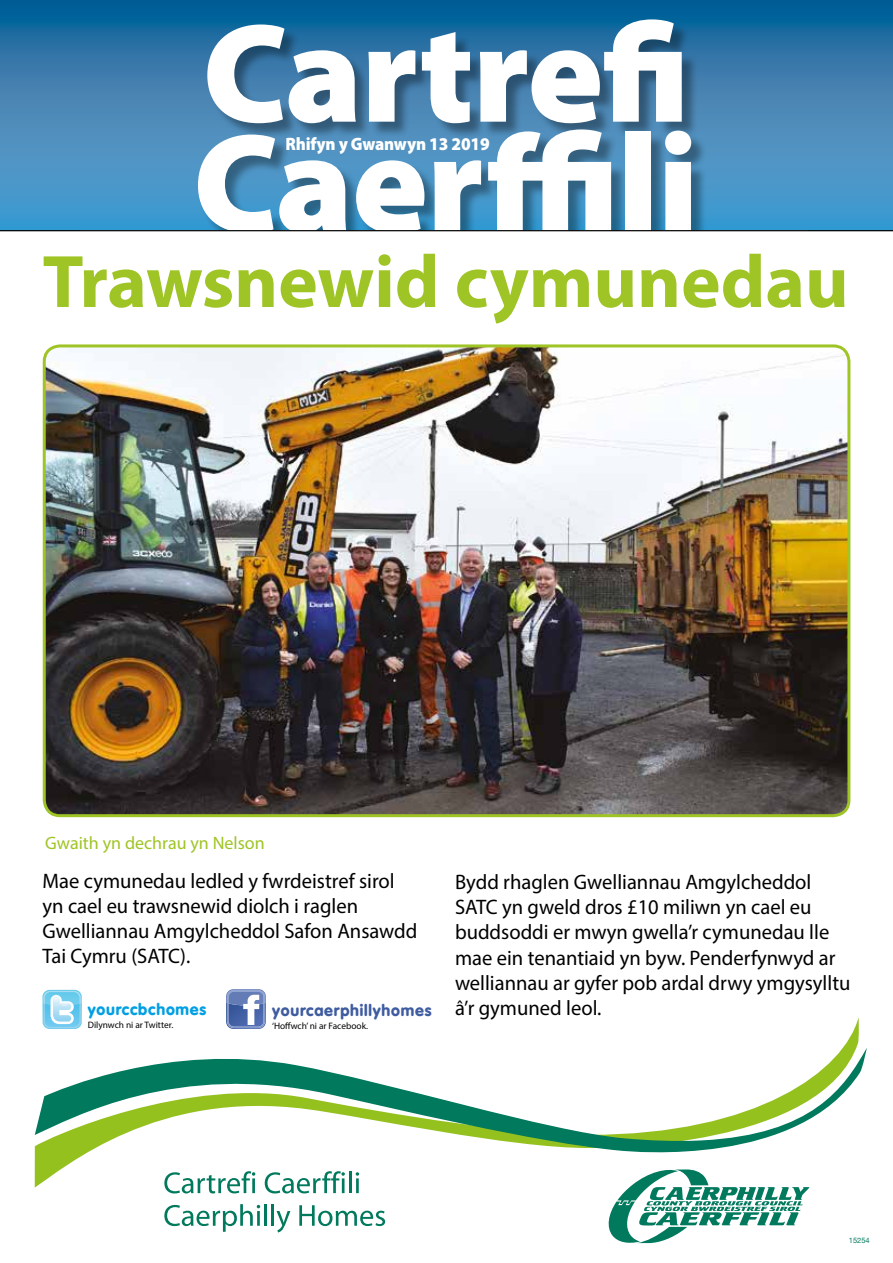
<style>
.page{position:relative;width:893px;height:1263px;background:#fff}
.page>*{position:absolute;margin:0;border:0;box-sizing:border-box;transform-origin:0 0}
.t1{font:900 141.75px/110.1px "Myriad Pro";letter-spacing:-.01em;color:#fff}
.t2{font:700 75px "Myriad Pro";color:#9fc425}
.t3{font:21px/25.2px "Myriad Pro";color:#000}
.t4{font:18px "Myriad Pro";color:#9fc425}
.t5{font:900 18px "Myriad Pro";letter-spacing:-.01em;color:#fff;scale:.94 1}
.t6{font:900 15.9px "VAG Rounded";letter-spacing:.05em;color:#3f5ca1}
.t7{font:900 15.9px "VAG Rounded";letter-spacing:.05em;color:#009fe3}
.t8{font:9.3px "Myriad Pro";color:#000}
.t9{font:7.5px "Helvetica Neue";color:#00795d}
</style>
<div class="page">
<svg style="left:35px;top:1042px;width:832px;height:125px"></svg>
<svg style="left:608px;top:1169px;width:201px;height:75px"></svg>
<svg style="left:164px;top:1204px;width:96px;height:28px"></svg>
<hr style="left:264px;top:1204px;width:3px;height:22px;background:#00795d">
<hr style="left:271px;top:1204px;width:3px;height:22px;background:#00795d">
<svg style="left:277px;top:1211px;width:13px;height:21px"></svg>
<svg style="left:299px;top:1205px;width:86px;height:21px"></svg>
<svg style="left:164px;top:1171px;width:91px;height:22px"></svg>
<svg style="left:265px;top:1171px;width:80px;height:22px"></svg>
<hr style="left:349px;top:1171px;width:3px;height:22px;background:#00795d">
<hr style="left:356px;top:1178px;width:3px;height:15px;background:#00795d">
<svg style="left:356px;top:1172px;width:3px;height:4px"></svg>
<svg style="left:0;top:0;width:893px;height:230px;background:#3480b3"></svg>
<div style="left:200px;top:21px;width:507px;height:228px;background:#000;opacity:.35"></div>
<div style="left:0;top:231px;width:893px;height:18px;background:#fff"></div>
<hr style="left:0;top:230px;width:893px;height:1px;background:#000">
<svg style="left:226px;top:989px;width:40px;height:40px"></svg>
<svg style="left:43px;top:990px;width:39px;height:39px;background:#99d9f1"></svg>
<img style="left:44px;top:348px;width:805px;height:468px">
<div style="left:43px;top:344px;width:807px;height:473px;border:3px solid #9fc425;border-radius:16px"></div>
<h1 class="t1" style="left:193px;top:13px;width:507px">Cartrefi<br>Caerffili</h1>
<p class="t5" style="left:285px;top:131px;width:219px">Rhifyn y Gwanwyn 13 2019</p>
<h2 class="t2" style="left:43px;top:233px;width:808px">Trawsnewid cymunedau</h2>
<p class="t4" style="left:45px;top:832px;width:221px">Gwaith yn dechrau yn Nelson</p>
<p class="t3" style="left:43px;top:868px;width:376px">Mae cymunedau ledled y fwrdeistref sirol yn cael eu trawsnewid diolch i raglen Gwelliannau Amgylcheddol Safon Ansawdd Tai Cymru (SATC).</p>
<p class="t6" style="left:272px;top:1000px;width:161px">yourcaerphillyhomes</p>
<p class="t8" style="left:272px;top:1020px;width:98px">‘Hoffwch’ ni ar Facebook.</p>
<p class="t7" style="left:88px;top:1000px;width:120px">yourccbchomes</p>
<p class="t8" style="left:88px;top:1019px;width:87px">Dilynwch ni ar Twitter.</p>
<p class="t3" style="left:455px;top:869px;width:397px">Bydd rhaglen Gwelliannau Amgylcheddol SATC yn gweld dros £10 miliwn yn cael eu buddsoddi er mwyn gwella’r cymunedau lle mae ein tenantiaid yn byw. Penderfynwyd ar welliannau ar gyfer pob ardal drwy ymgysylltu â’r gymuned leol.</p>
<p class="t9" style="left:849px;top:1235px;width:22px">15254</p>
</div>
